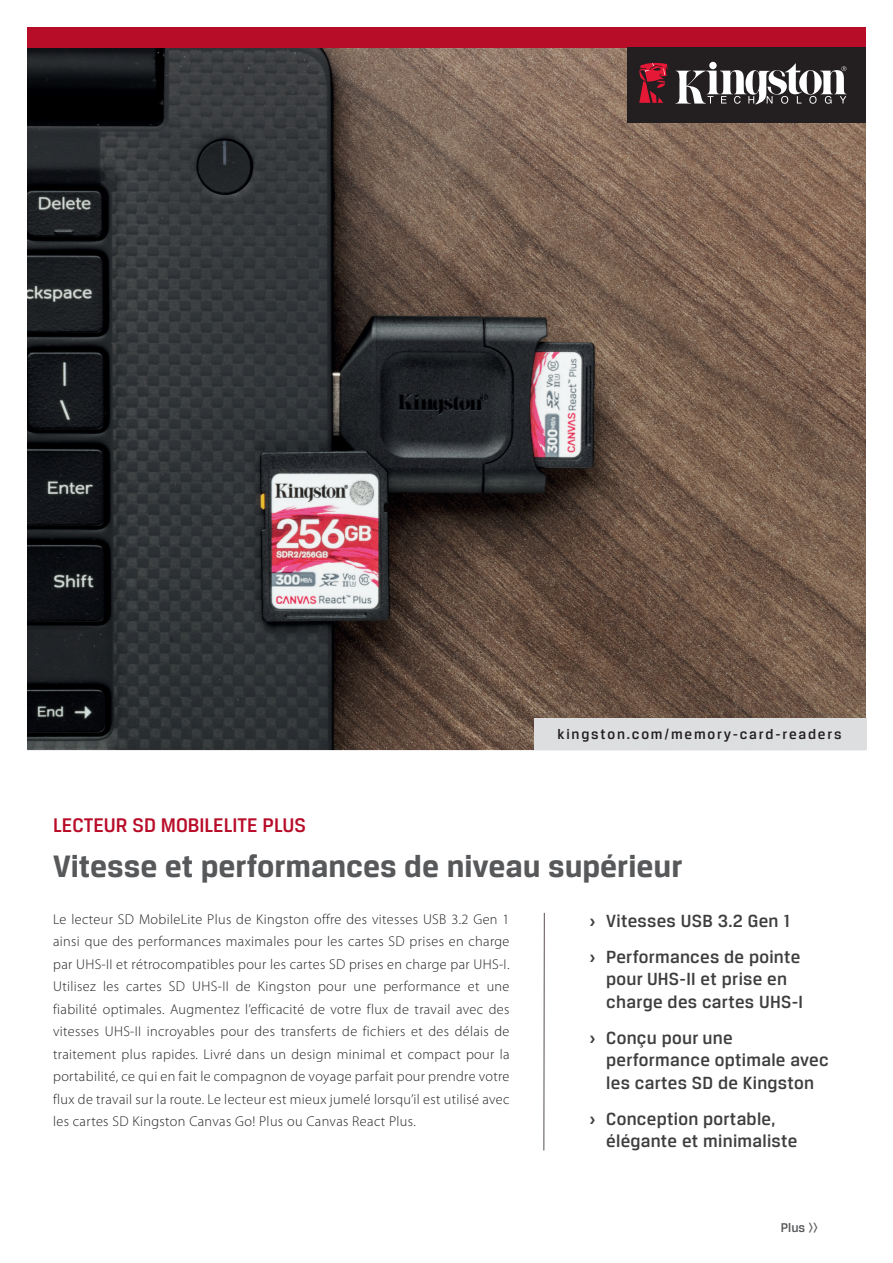
<style>
.page{position:relative;width:893px;height:1263px;background:#fff}
.page>*{position:absolute;margin:0;border:0;box-sizing:border-box;transform-origin:0 0}
.t1{font:700 33px "Breuer Text";color:#57585a}
.t2{font:500 21px "Breuer Text";color:#b80d29}
.t3{font:500 18.75px/22.5px "Breuer Text";letter-spacing:.015em;color:#3e3e3f}
.t4{font:500 15px "Breuer Text";letter-spacing:.12em;color:#231f20}
.t5{font:300 14.25px/22.5px "Myriad Pro";letter-spacing:.025em;color:#231f20;text-align:justify}
.t6{font:500 13.5px "Breuer Text";color:#57585a}
.s1{font-weight:700}
</style>
<div class="page">
<img style="left:27px;top:47px;width:839px;height:703px">
<div style="left:27px;top:27px;width:839px;height:20px;background:#b80d29"></div>
<div style="left:628px;top:47px;width:238px;height:76px;background:#231f20"></div>
<svg style="left:675px;top:63px;width:172px;height:42px"></svg>
<svg style="left:639px;top:62px;width:29px;height:41px"></svg>
<svg style="left:543px;top:912px;width:2px;height:239px"></svg>
<div style="left:534px;top:718px;width:332px;height:32px;background:#dddee0"></div>
<p class="t4" style="left:557px;top:726px;width:286px">kingston.com/memory-card-readers</p>
<h2 class="t2" style="left:53px;top:813px;width:255px">LECTEUR SD MOBILELITE PLUS</h2>
<h1 class="t1" style="left:53px;top:847px;width:631px">Vitesse et performances de niveau supérieur</h1>
<p class="t5" style="left:53px;top:907px;width:458px">Le lecteur SD MobileLite Plus de Kingston offre des vitesses USB 3.2 Gen 1 ainsi que des performances maximales pour les cartes SD prises en charge par UHS-II et rétrocompatibles pour les cartes SD prises en charge par UHS-I.<br>Utilisez les cartes SD UHS-II de Kingston pour une performance et une fiabilité optimales. Augmentez l’efficacité de votre flux de travail avec des vitesses UHS-II incroyables pour des transferts de fichiers et des délais de traitement plus rapides. Livré dans un design minimal et compact pour la portabilité, ce qui en fait le compagnon de voyage parfait pour prendre votre flux de travail sur la route. Le lecteur est mieux jumelé lorsqu’il est utilisé avec les cartes SD Kingston Canvas Go! Plus ou Canvas React Plus.</p>
<h3 class="t3" style="left:589px;top:902px;width:212px;line-height:36px"><span class="s1">›</span> Vitesses USB 3.2 Gen 1 <span class="s1">›</span> Performances de pointe</h3>
<h3 class="t3" style="left:606px;top:968px;width:198px">pour UHS-II et prise en charge des cartes UHS-I</h3>
<h3 class="t3" style="left:606px;top:1026px;width:224px;text-indent:-17px"><span class="s1">›</span> Conçu pour une performance optimale avec les cartes SD de Kingston</h3>
<h3 class="t3" style="left:606px;top:1107px;width:193px;text-indent:-17px"><span class="s1">›</span> Conception portable, élégante et minimaliste</h3>
<p class="t6" style="left:781px;top:1220px;width:39px">Plus &gt;&gt;</p>
</div>
